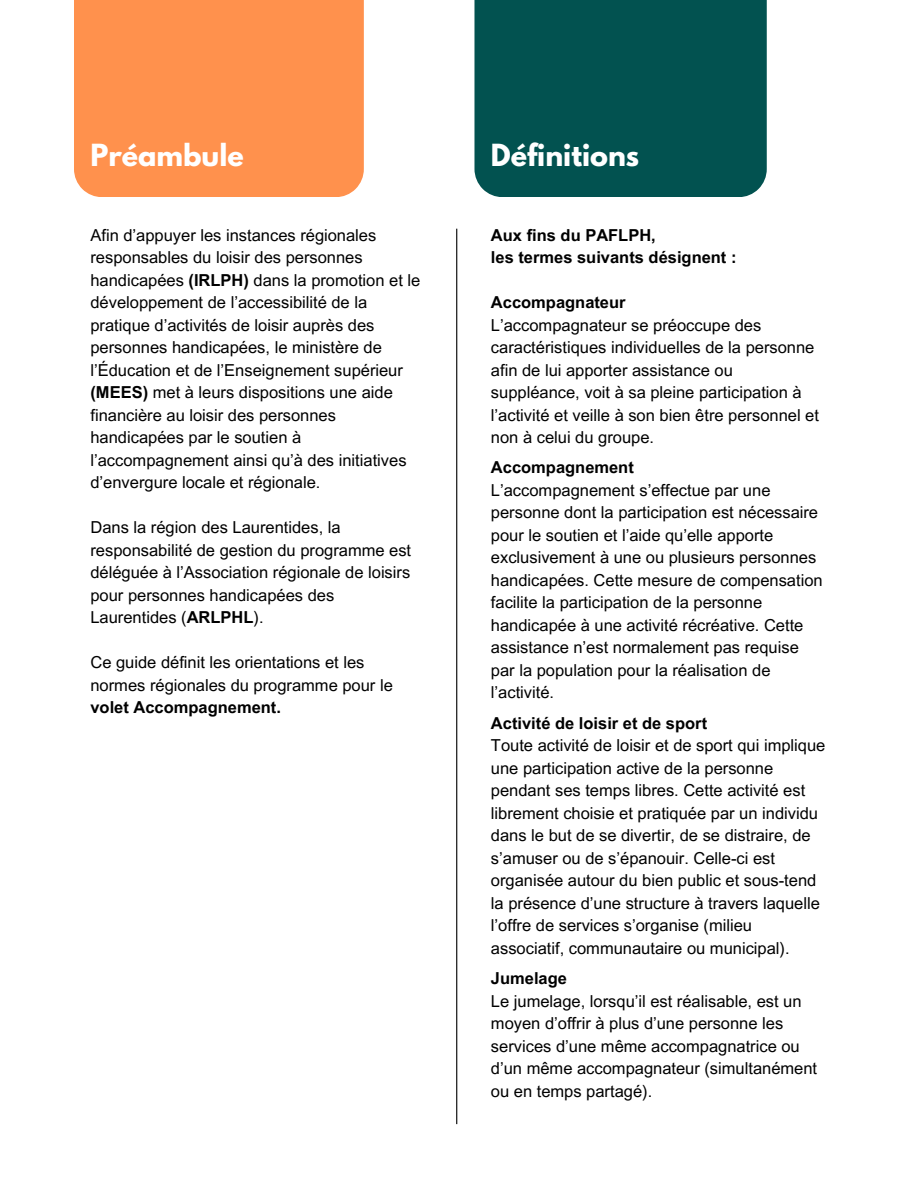
<style>
.page{position:relative;width:918px;height:1188px;background:#fff}
.page>*{position:absolute;margin:0;border:0;box-sizing:border-box;transform-origin:0 0}
.t1{font:700 27px "League Spartan";color:#fff}
.t2{font:16.5px/22.5px "Arial MT Pro";color:#000}
.t3{font:700 16.5px/22.5px "Arial MT Pro";color:#000}
.s1{font-weight:700}
</style>
<div class="page">
<div style="left:74px;top:0;width:289px;height:197px;background:#ff914d"></div>
<div style="left:474px;top:0;width:293px;height:197px;background:#025250"></div>
<hr style="left:456px;top:229px;width:1px;height:895px;background:#000">
<h1 class="t1" style="left:90px;top:134px;width:155px">Préambule</h1>
<p class="t2" style="left:90px;top:224px;width:331px">Afin d’appuyer les instances régionales responsables du loisir des personnes handicapées <span class="s1">(IRLPH)</span> dans la promotion et le développement de l’accessibilité de la pratique d’activités de loisir auprès des personnes handicapées, le ministère de l’Éducation et de l’Enseignement supérieur <span class="s1">(MEES)</span> met à leurs dispositions une aide financière au loisir des personnes handicapées par le soutien à l’accompagnement ainsi qu’à des initiatives d’envergure locale et régionale.</p>
<p class="t2" style="left:90px;top:517px;width:322px">Dans la région des Laurentides, la responsabilité de gestion du programme est déléguée à l’Association régionale de loisirs pour personnes handicapées des Laurentides (<span class="s1">ARLPHL</span>).</p>
<p class="t2" style="left:90px;top:652px;width:304px">Ce guide définit les orientations et les normes régionales du programme pour le</p>
<p class="t3" style="left:90px;top:697px;width:192px">volet Accompagnement.</p>
<h1 class="t1" style="left:491px;top:134px;width:150px">Définitions</h1>
<p class="t3" style="left:491px;top:224px;width:247px">Aux fins du PAFLPH,<br>les termes suivants désignent :</p>
<p class="t3" style="left:491px;top:292px;width:136px">Accompagnateur</p>
<p class="t2" style="left:491px;top:314px;width:330px">L’accompagnateur se préoccupe des caractéristiques individuelles de la personne afin de lui apporter assistance ou suppléance, voit à sa pleine participation à l’activité et veille à son bien être personnel et non à celui du groupe.</p>
<p class="t3" style="left:491px;top:457px;width:144px">Accompagnement</p>
<p class="t2" style="left:491px;top:480px;width:333px">L’accompagnement s’effectue par une personne dont la participation est nécessaire pour le soutien et l’aide qu’elle apporte exclusivement à une ou plusieurs personnes handicapées. Cette mesure de compensation facilite la participation de la personne handicapée à une activité récréative. Cette assistance n’est normalement pas requise par la population pour la réalisation de l’activité.</p>
<p class="t3" style="left:491px;top:712px;width:218px">Activité de loisir et de sport</p>
<p class="t2" style="left:491px;top:735px;width:336px">Toute activité de loisir et de sport qui implique une participation active de la personne pendant ses temps libres. Cette activité est librement choisie et pratiquée par un individu dans le but de se divertir, de se distraire, de s’amuser ou de s’épanouir. Celle-ci est organisée autour du bien public et sous-tend la présence d’une structure à travers laquelle l’offre de services s’organise (milieu associatif, communautaire ou municipal).</p>
<p class="t3" style="left:491px;top:968px;width:78px">Jumelage</p>
<p class="t2" style="left:491px;top:990px;width:328px">Le jumelage, lorsqu’il est réalisable, est un moyen d’offrir à plus d’une personne les services d’une même accompagnatrice ou d’un même accompagnateur (simultanément ou en temps partagé).</p>
</div>
